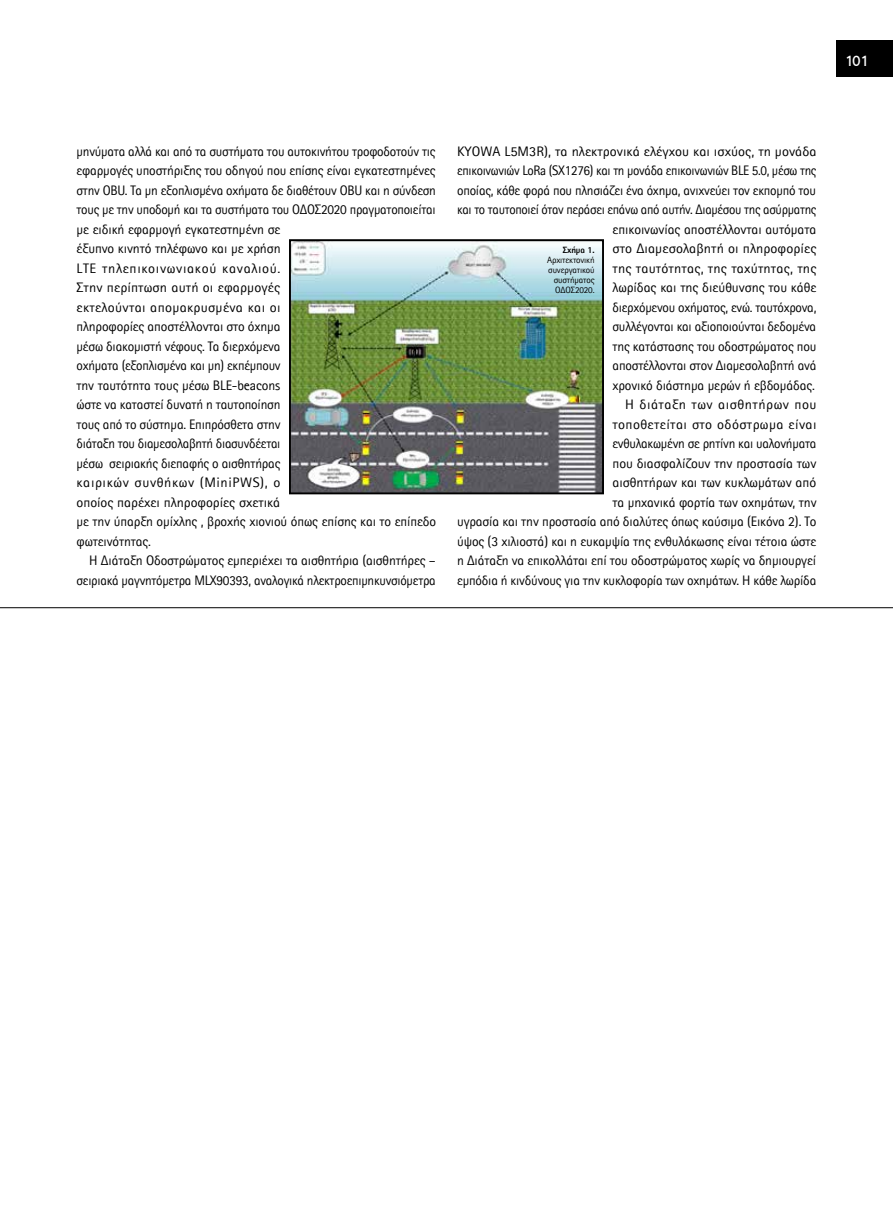
<style>
.page{position:relative;width:893px;height:1212px;background:#fff}
.page>*{position:absolute;margin:0;border:0;box-sizing:border-box;transform-origin:0 0}
.t1{font:500 15px "PF Transport";color:#fff;scale:.95 1}
.t2{font:13.8px/19.5px "Rotis Sans Hel";letter-spacing:-.01em;color:#000;text-align:right;scale:1.05 1}
.t3{font:13.8px/19.5px "Rotis Sans Hel";letter-spacing:-.01em;color:#000}
.t4{font:9.15px/9.9px "Rotis Sans Hel";letter-spacing:-.015em;color:#000;text-align:right}
.t5{font:800 9.15px "Rotis Sans Hel";letter-spacing:-.015em;color:#000}
</style>
<div class="page">
<div style="left:836px;top:40px;width:57px;height:37px;background:#000"></div>
<hr style="left:0;top:607px;width:893px;height:1px;background:#000">
<img style="left:292px;top:242px;width:309px;height:249px">
<div style="left:289px;top:239px;width:315px;height:255px;border:2px solid #000"></div>
<p class="t1" style="left:845px;top:53px;width:26px">101</p>
<p class="t3" style="left:77px;top:143px;width:361px">μηνύματα αλλά και από τα συστήματα του αυτοκινήτου τροφοδοτούν τις εφαρμογές υποστήριξης του οδηγού που επίσης είναι εγκατεστημένες στην OBU. Τα μη εξοπλισμένα οχήματα δε διαθέτουν OBU και η σύνδεση τους με την υποδομή και τα συστήματα του ΟΔΟΣ2020 πραγματοποιείται με ειδική εφαρμογή εγκατεστημένη σε<br>έξυπνο κινητό τηλέφωνο και με χρήση<br>LTE τηλεπικοινωνιακού καναλιού.<br>Στην περίπτωση αυτή οι εφαρμογές<br>εκτελούνται απομακρυσμένα και οι<br>πληροφορίες αποστέλλονται στο όχημα<br>μέσω διακομιστή νέφους. Τα διερχόμενα<br>οχήματα (εξοπλισμένα και μη) εκπέμπουν<br>την ταυτότητα τους μέσω BLE-beacons<br>ώστε να καταστεί δυνατή η ταυτοποίηση<br>τους από το σύστημα. Επιπρόσθετα στην<br>διάταξη του διαμεσολαβητή διασυνδέεται<br>μέσω σειριακής διεπαφής ο αισθητήρας<br>καιρικών συνθήκων (MiniPWS), ο<br>οποίος παρέχει πληροφορίες σχετικά<br>με την ύπαρξη ομίχλης , βροχής χιονιού όπως επίσης και το επίπεδο φωτεινότητας.</p>
<p class="t3" style="left:77px;top:552px;width:361px;text-align:right">Η Διάταξη Οδοστρώματος εμπεριέχει τα αισθητήρια (αισθητήρες – σειριακά μαγνητόμετρα MLX90393, αναλογικά ηλεκτροεπιμηκυνσιόμετρα</p>
<p class="t2" style="left:457px;top:143px;width:344px">KYOWA L5M3R), τα ηλεκτρονικά ελέγχου και ισχύος, τη μονάδα επικοινωνιών LoRa (SX1276) και τη μονάδα επικοινωνιών BLE 5.0, μέσω της οποίας, κάθε φορά που πλησιάζει ένα όχημα, ανιχνεύει τον εκπομπό του και το ταυτοποιεί όταν περάσει επάνω από αυτήν. Διαμέσου της ασύρματης επικοινωνίας αποστέλλονται αυτόματα<br>στο Διαμεσολαβητή οι πληροφορίες<br>της ταυτότητας, της ταχύτητας, της<br>λωρίδας και της διεύθυνσης του κάθε<br>διερχόμενου οχήματος, ενώ. ταυτόχρονα,<br>συλλέγονται και αξιοποιούνται δεδομένα<br>της κατάστασης του οδοστρώματος που<br>αποστέλλονται στον Διαμεσολαβητή ανά<br>χρονικό διάστημα μερών ή εβδομάδας.<br>Η διάταξη των αισθητήρων που<br>τοποθετείται στο οδόστρωμα είναι<br>ενθυλακωμένη σε ρητίνη και υαλονήματα<br>που διασφαλίζουν την προστασία των<br>αισθητήρων και των κυκλωμάτων από<br>τα μηχανικά φορτία των οχημάτων, την<br>υγρασία και την προστασία από διαλύτες όπως καύσιμα (Εικόνα 2). Το ύψος (3 χιλιοστά) και η ευκαμψία της ενθυλάκωσης είναι τέτοια ώστε η Διάταξη να επικολλάται επί του οδοστρώματος χωρίς να δημιουργεί εμπόδια ή κινδύνους για την κυκλοφορία των οχημάτων. Η κάθε λωρίδα</p>
<p class="t5" style="left:563px;top:247px;width:33px">Σχήμα 1.</p>
<p class="t4" style="left:547px;top:256px;width:49px">Αρχιτεκτονική συνεργατικού συστήματος<br>ΟΔΟΣ2020.</p>
</div>
